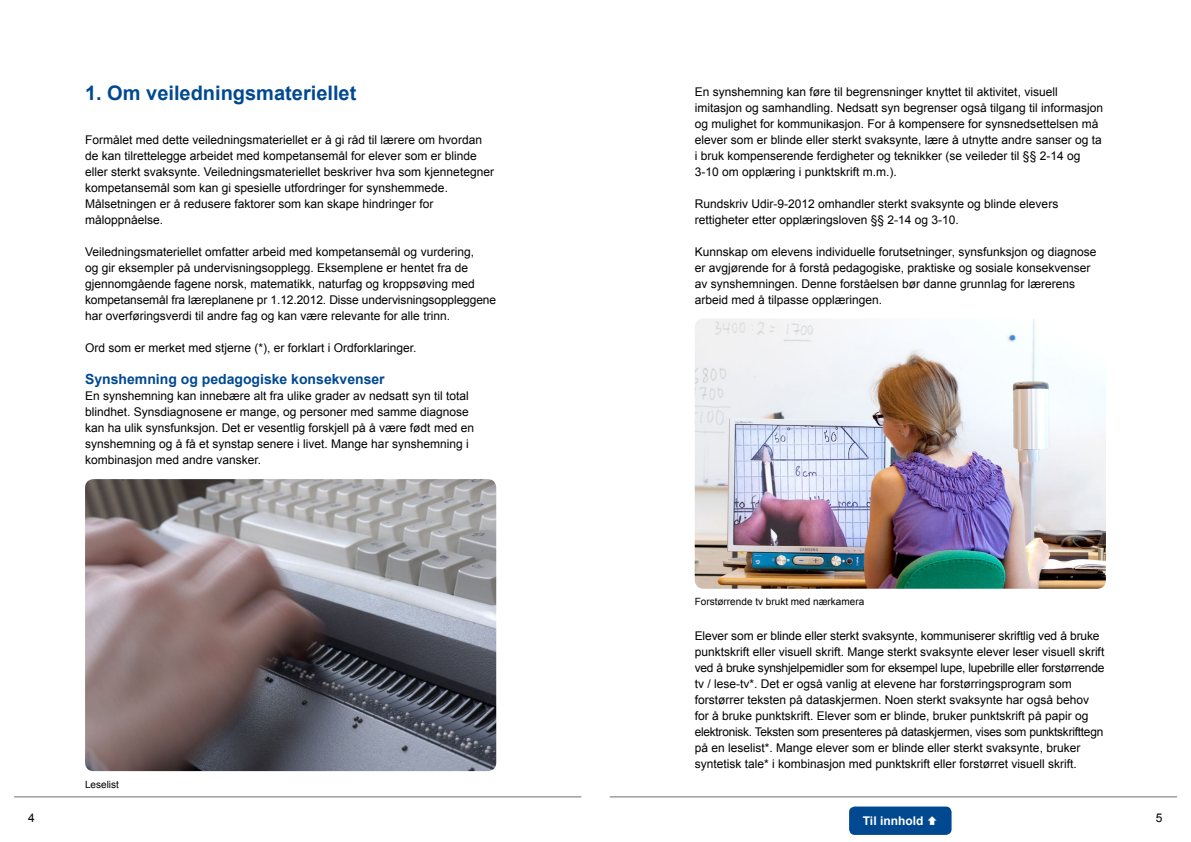
<style>
.page{position:relative;width:1191px;height:842px;background:#fff}
.page>*{position:absolute;margin:0;border:0;box-sizing:border-box;transform-origin:0 0}
.t1{font:700 20px "Arial";color:#004990}
.t2{font:700 14px "Arial";color:#004990}
.t3{font:12px/16px "Arial";color:#000}
.t4{font:700 12px "Arial";color:#fff}
.t5{font:10px "Arial";color:#000}
</style>
<div class="page">
<hr style="left:610px;top:797px;width:566px;height:1px;background:#6d6e71">
<hr style="left:14px;top:797px;width:567px;height:1px;background:#6d6e71">
<div style="left:849px;top:806px;width:102px;height:29px;background:#004990;border-radius:6px"></div>
<img style="left:85px;top:479px;width:411px;height:292px">
<img style="left:694px;top:318px;width:412px;height:271px">
<h1 class="t1" style="left:85px;top:79px;width:273px">1. Om veiledningsmateriellet</h1>
<p class="t3" style="left:85px;top:132px;width:410px">Formålet med dette veiledningsmateriellet er å gi råd til lærere om hvordan de kan tilrettelegge arbeidet med kompetansemål for elever som er blinde eller sterkt svaksynte. Veiledningsmateriellet beskriver hva som kjennetegner kompetansemål som kan gi spesielle utfordringer for synshemmede.<br>Målsetningen er å redusere faktorer som kan skape hindringer for måloppnåelse.</p>
<p class="t3" style="left:85px;top:244px;width:412px">Veiledningsmateriellet omfatter arbeid med kompetansemål og vurdering,<br>og gir eksempler på undervisningsopplegg. Eksemplene er hentet fra de gjennomgående fagene norsk, matematikk, naturfag og kroppsøving med kompetansemål fra læreplanene pr 1.12.2012. Disse undervisningsoppleggene har overføringsverdi til andre fag og kan være relevante for alle trinn.</p>
<p class="t3" style="left:85px;top:340px;width:333px">Ord som er merket med stjerne (*), er forklart i Ordforklaringer.</p>
<p class="t2" style="left:85px;top:370px;width:301px">Synshemning og pedagogiske konsekvenser</p>
<p class="t3" style="left:85px;top:388px;width:390px">En synshemning kan innebære alt fra ulike grader av nedsatt syn til total blindhet. Synsdiagnosene er mange, og personer med samme diagnose kan ha ulik synsfunksjon. Det er vesentlig forskjell på å være født med en synshemning og å få et synstap senere i livet. Mange har synshemning i kombinasjon med andre vansker.</p>
<p class="t5" style="left:85px;top:777px;width:35px">Leselist</p>
<p class="t3" style="left:694px;top:84px;width:410px">En synshemning kan føre til begrensninger knyttet til aktivitet, visuell imitasjon og samhandling. Nedsatt syn begrenser også tilgang til informasjon og mulighet for kommunikasjon. For å kompensere for synsnedsettelsen må elever som er blinde eller sterkt svaksynte, lære å utnytte andre sanser og ta i bruk kompenserende ferdigheter og teknikker (se veileder til §§ 2-14 og 3-10 om opplæring i punktskrift m.m.).</p>
<p class="t3" style="left:694px;top:196px;width:365px">Rundskriv Udir-9-2012 omhandler sterkt svaksynte og blinde elevers rettigheter etter opplæringsloven §§ 2-14 og 3-10.</p>
<p class="t3" style="left:694px;top:244px;width:403px">Kunnskap om elevens individuelle forutsetninger, synsfunksjon og diagnose er avgjørende for å forstå pedagogiske, praktiske og sosiale konsekvenser av synshemningen. Denne forståelsen bør danne grunnlag for lærerens arbeid med å tilpasse opplæringen.</p>
<p class="t5" style="left:694px;top:595px;width:171px">Forstørrende tv brukt med nærkamera</p>
<p class="t3" style="left:694px;top:628px;width:411px">Elever som er blinde eller sterkt svaksynte, kommuniserer skriftlig ved å bruke punktskrift eller visuell skrift. Mange sterkt svaksynte elever leser visuell skrift ved å bruke synshjelpemidler som for eksempel lupe, lupebrille eller forstørrende tv / lese-tv*. Det er også vanlig at elevene har forstørringsprogram som forstørrer teksten på dataskjermen. Noen sterkt svaksynte har også behov for å bruke punktskrift. Elever som er blinde, bruker punktskrift på papir og elektronisk. Teksten som presenteres på dataskjermen, vises som punktskrifttegn på en leselist*. Mange elever som er blinde eller sterkt svaksynte, bruker syntetisk tale* i kombinasjon med punktskrift eller forstørret visuell skrift.</p>
<p class="t3" style="left:28px;top:810px;width:8px">4</p>
<p class="t4" style="left:863px;top:813px;width:62px">Til innhold</p>
<p class="t3" style="left:1155px;top:810px;width:8px">5</p>
</div>
